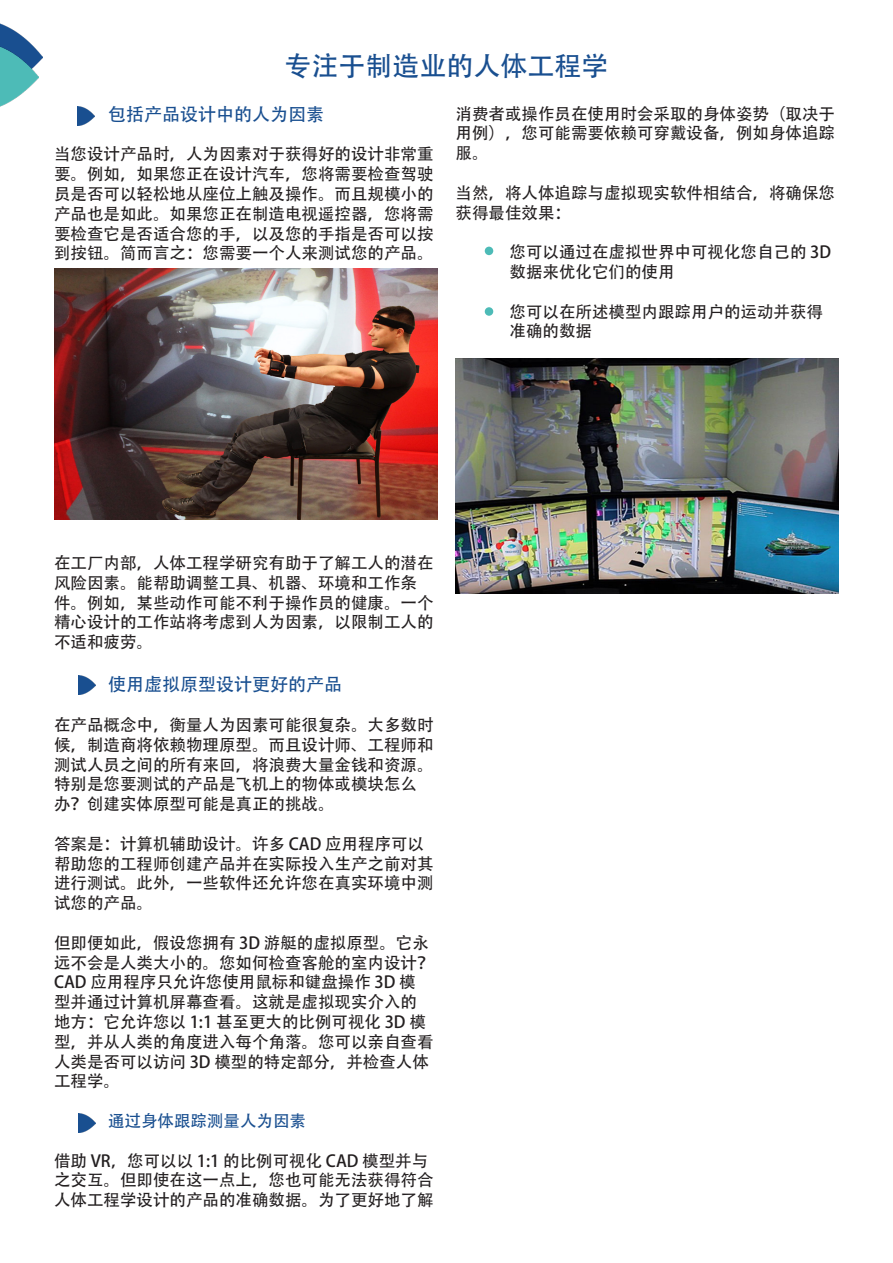
<style>
.page{position:relative;width:893px;height:1263px;background:#fff}
.page>*{position:absolute;margin:0;border:0;box-sizing:border-box;transform-origin:0 0}
.t1{font:27px "Adobe Heiti Std";color:#194f90}
.t2{font:18px "Adobe Heiti Std";color:#194f90}
.t3{font:16.5px/19.8px "Adobe Heiti Std";color:#231f20}
.t4{font:16.5px "Adobe Heiti Std";color:#194f90}
</style>
<div class="page">
<img style="left:0;top:23px;width:43px;height:39px">
<img style="left:0;top:42px;width:39px;height:65px">
<div style="left:485px;top:307px;width:8px;height:9px;background:#4dbbb7;border-radius:50%"></div>
<div style="left:485px;top:247px;width:8px;height:8px;background:#4dbbb7;border-radius:50%"></div>
<img style="left:78px;top:106px;width:17px;height:20px">
<img style="left:79px;top:675px;width:17px;height:19px">
<img style="left:54px;top:269px;width:383px;height:250px">
<img style="left:455px;top:359px;width:384px;height:234px">
<img style="left:79px;top:1113px;width:17px;height:20px">
<p class="t1" style="left:284px;top:50px;width:326px">专注于制造业的人体工程学</p>
<p class="t2" style="left:108px;top:103px;width:217px">包括产品设计中的人为因素</p>
<p class="t3" style="left:54px;top:145px;width:381px;text-align:justify">当您设计产品时，人为因素对于获得好的设计非常重要。例如，如果您正在设计汽车，您将需要检查驾驶员是否可以轻松地从座位上触及操作。而且规模小的产品也是如此。如果您正在制造电视遥控器，您将需要检查它是否适合您的手，以及您的手指是否可以按到按钮。简而言之：您需要一个人来测试您的产品。</p>
<p class="t3" style="left:455px;top:104px;width:381px;text-align:justify">消费者或操作员在使用时会采取的身体姿势（取决于用例），您可能需要依赖可穿戴设备，例如身体追踪服。</p>
<p class="t3" style="left:455px;top:183px;width:381px">当然，将人体追踪与虚拟现实软件相结合，将确保您获得最佳效果：</p>
<p class="t3" style="left:509px;top:243px;width:323px">您可以通过在虚拟世界中可视化您自己的 3D数据来优化它们的使用</p>
<p class="t3" style="left:509px;top:302px;width:315px">您可以在所述模型内跟踪用户的运动并获得准确的数据</p>
<p class="t3" style="left:54px;top:553px;width:381px">在工厂内部，人体工程学研究有助于了解工人的潜在风险因素。能帮助调整工具、机器、环境和工作条件。例如，某些动作可能不利于操作员的健康。一个精心设计的工作站将考虑到人为因素，以限制工人的不适和疲劳。</p>
<p class="t2" style="left:108px;top:674px;width:235px">使用虚拟原型设计更好的产品</p>
<p class="t3" style="left:54px;top:715px;width:381px">在产品概念中，衡量人为因素可能很复杂。大多数时候，制造商将依赖物理原型。而且设计师、工程师和测试人员之间的所有来回，将浪费大量金钱和资源。特别是您要测试的产品是飞机上的物体或模块怎么办？创建实体原型可能是真正的挑战。</p>
<p class="t3" style="left:54px;top:834px;width:381px">答案是：计算机辅助设计。许多 CAD 应用程序可以帮助您的工程师创建产品并在实际投入生产之前对其进行测试。此外，一些软件还允许您在真实环境中测试您的产品。</p>
<p class="t3" style="left:54px;top:933px;width:381px">但即便如此，假设您拥有 3D 游艇的虚拟原型。它永远不会是人类大小的。您如何检查客舱的室内设计？<br>CAD 应用程序只允许您使用鼠标和键盘操作 3D 模型并通过计算机屏幕查看。这就是虚拟现实介入的地方：它允许您以 1:1 甚至更大的比例可视化 3D 模型，并从人类的角度进入每个角落。您可以亲自查看人类是否可以访问 3D 模型的特定部分，并检查人体工程学。</p>
<p class="t4" style="left:108px;top:1111px;width:199px">通过身体跟踪测量人为因素</p>
<p class="t3" style="left:54px;top:1151px;width:381px">借助 VR，您可以以 1:1 的比例可视化 CAD 模型并与之交互。但即使在这一点上，您也可能无法获得符合人体工程学设计的产品的准确数据。为了更好地了解</p>
</div>
